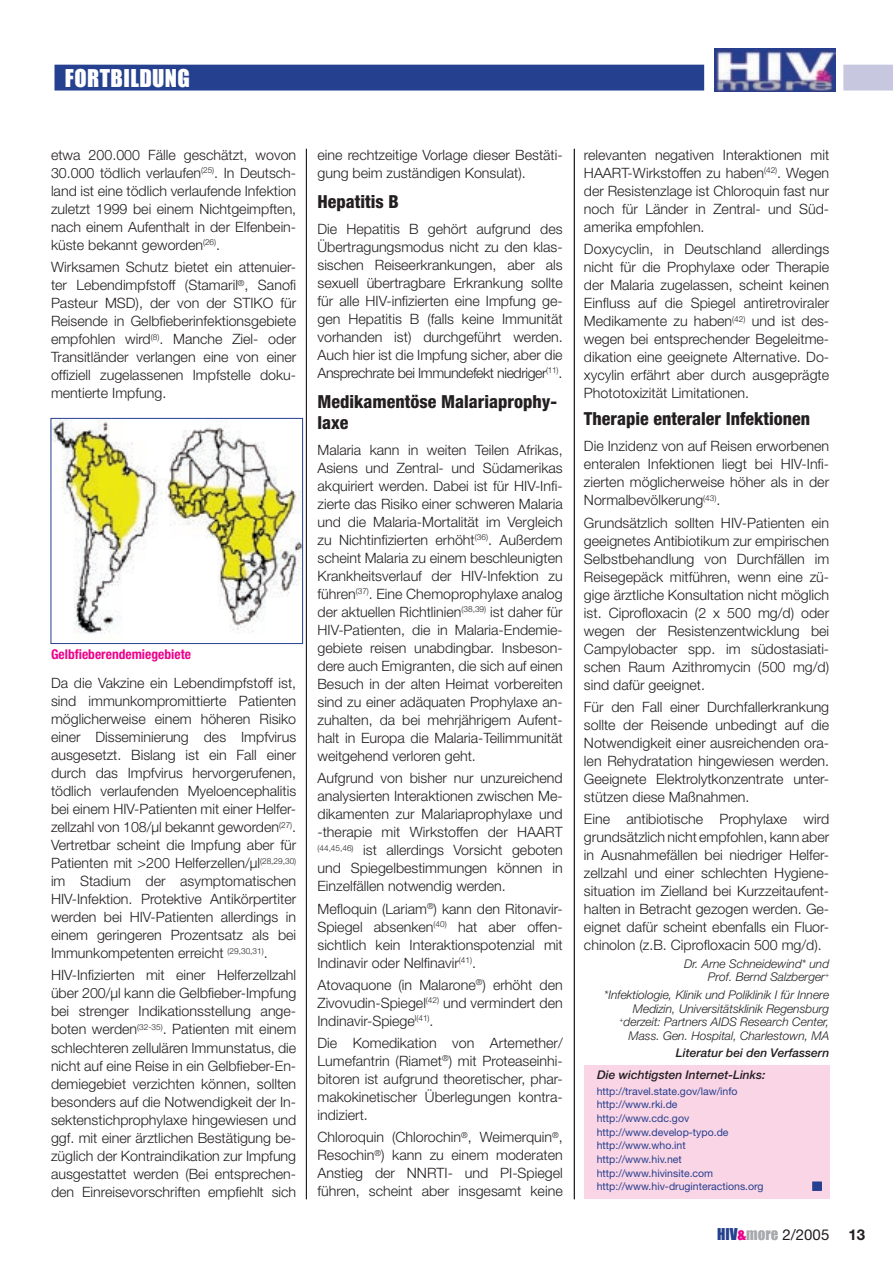
<style>
.page{position:relative;width:893px;height:1263px;background:#fff}
.page>*{position:absolute;margin:0;border:0;box-sizing:border-box;transform-origin:0 0}
.t1{font:22.5px "Impact";letter-spacing:.02em;color:#fff}
.t2{font:800 condensed 18px/21px "Helvetica Neue";color:#231f20}
.t3{font:15px "Helvetica Neue";color:#231f20}
.t4{font:700 15px "Helvetica Neue";color:#231f20}
.t5{font:300 14.25px/18px "Helvetica Neue";color:#231f20;text-align:justify}
.t6{font:700 condensed 13.5px "Helvetica Neue";color:#ed028c}
.t7{font:italic 300 12px/13.5px "Helvetica Neue";color:#231f20;text-align:right}
.t8{font:italic 500 12px "Helvetica Neue";color:#231f20}
.t9{font:10.5px "Helvetica Neue";color:#25408f}
.s1{font-family:"Impact";color:#25408f}
.s2{font-family:"Impact";color:#ed028c}
.s3{font-family:"Impact";color:#a8a9ad}
</style>
<div class="page">
<div style="left:584px;top:1065px;width:245px;height:134px;background:#fad5e5"></div>
<div style="left:55px;top:65px;width:648px;height:25px;background:#25408f"></div>
<div style="left:54px;top:65px;width:650px;height:26px;border:2px solid #25408f"></div>
<img style="left:714px;top:48px;width:122px;height:43px">
<svg style="left:843px;top:65px;width:50px;height:26px"></svg>
<hr style="left:306px;top:149px;width:1px;height:1050px;background:#231f20">
<hr style="left:574px;top:149px;width:1px;height:1050px;background:#231f20">
<img style="left:53px;top:420px;width:248px;height:214px">
<div style="left:51px;top:418px;width:252px;height:226px;border:1px solid #25408f"></div>
<div style="left:813px;top:1182px;width:8px;height:8px;background:#25408f"></div>
<div style="left:812px;top:1181px;width:10px;height:10px;border:2px solid #25408f"></div>
<p class="t1" style="left:65px;top:64px;width:127px">FORTBILDUNG</p>
<p class="t5" style="left:51px;top:146px;width:247px">etwa 200.000 Fälle geschätzt, wovon 30.000 tödlich verlaufen<sup>(25)</sup>. In Deutsch&shy;land ist eine tödlich verlaufende Infektion zuletzt 1999 bei einem Nichtgeimpften, nach einem Aufenthalt in der Elfenbein&shy;küste bekannt geworden<sup>(26)</sup>.</p>
<p class="t5" style="left:51px;top:258px;width:247px">Wirksamen Schutz bietet ein attenuier&shy;ter Lebendimpfstoff (Stamaril<sup>®</sup>, Sanofi Pasteur MSD), der von der STIKO für Reisende in Gelbfieberinfektionsgebiete empfohlen wird<sup>(8)</sup>. Manche Ziel- oder Transitländer verlangen eine von einer offiziell zugelassenen Impfstelle doku&shy;mentierte Impfung.</p>
<p class="t6" style="left:51px;top:646px;width:141px">Gelbfieberendemiegebiete</p>
<p class="t5" style="left:51px;top:674px;width:247px">Da die Vakzine ein Lebendimpfstoff ist, sind immunkompromittierte Patienten möglicherweise einem höheren Risiko einer Disseminierung des Impfvirus ausgesetzt. Bislang ist ein Fall einer durch das Impfvirus hervorgerufenen, tödlich verlaufenden Myeloencephalitis bei einem HIV-Patienten mit einer Helfer&shy;zellzahl von 108/µl bekannt geworden<sup>(27)</sup>.<br>Vertretbar scheint die Impfung aber für Patienten mit &gt;200 Helferzellen/µl<sup>(28,29,30) </sup>im Stadium der asymptomatischen HIV-Infektion. Protektive Antikörpertiter werden bei HIV-Patienten allerdings in einem geringeren Prozentsatz als bei Immunkompetenten erreicht <sup>(29,30,31)</sup>.</p>
<p class="t5" style="left:51px;top:966px;width:247px">HIV-Infizierten mit einer Helferzellzahl über 200/µl kann die Gelbfieber-Impfung bei strenger Indikationsstellung ange&shy;boten werden<sup>(32-35)</sup>. Patienten mit einem schlechteren zellulären Immunstatus, die nicht auf eine Reise in ein Gelbfieber-En&shy;demiegebiet verzichten können, sollten besonders auf die Notwendigkeit der In&shy;sektenstichprophylaxe hingewiesen und ggf. mit einer ärztlichen Bestätigung be&shy;züglich der Kontraindikation zur Impfung ausgestattet werden (Bei entsprechen&shy;den Einreisevorschriften empfiehlt sich</p>
<p class="t5" style="left:317px;top:146px;width:247px">eine rechtzeitige Vorlage dieser Bestäti&shy;gung beim zuständigen Konsulat).</p>
<p class="t2" style="left:317px;top:190px;width:83px">Hepatitis B</p>
<p class="t5" style="left:317px;top:220px;width:247px">Die Hepatitis B gehört aufgrund des Übertragungsmodus nicht zu den klas&shy;sischen Reiseerkrankungen, aber als sexuell übertragbare Erkrankung sollte für alle HIV-infizierten eine Impfung ge&shy;gen Hepatitis B (falls keine Immunität vorhanden ist) durchgeführt werden.<br>Auch hier ist die Impfung sicher, aber die Ansprechrate bei Immundefekt niedriger<sup>(11)</sup>.</p>
<p class="t2" style="left:317px;top:390px;width:241px">Medikamentöse Malariaprophy&shy;laxe</p>
<p class="t5" style="left:317px;top:441px;width:247px">Malaria kann in weiten Teilen Afrikas, Asiens und Zentral- und Südamerikas akquiriert werden. Dabei ist für HIV-Infi&shy;zierte das Risiko einer schweren Malaria und die Malaria-Mortalität im Vergleich zu Nichtinfizierten erhöht<sup>(36)</sup>. Außerdem scheint Malaria zu einem beschleunigten Krankheitsverlauf der HIV-Infektion zu führen<sup>(37)</sup>. Eine Chemoprophylaxe analog der aktuellen Richtlinien<sup>(38,39)</sup> ist daher für HIV-Patienten, die in Malaria-Endemie&shy;gebiete reisen unabdingbar. Insbeson&shy;dere auch Emigranten, die sich auf einen Besuch in der alten Heimat vorbereiten sind zu einer adäquaten Prophylaxe an&shy;zuhalten, da bei mehrjährigem Aufent&shy;halt in Europa die Malaria-Teilimmunität weitgehend verloren geht.</p>
<p class="t5" style="left:317px;top:769px;width:247px">Aufgrund von bisher nur unzureichend analysierten Interaktionen zwischen Me&shy;dikamenten zur Malariaprophylaxe und -therapie mit Wirkstoffen der HAART <sup>(44,45,46)</sup> ist allerdings Vorsicht geboten und Spiegelbestimmungen können in Einzelfällen notwendig werden.</p>
<p class="t5" style="left:317px;top:899px;width:247px">Mefloquin (Lariam<sup>®</sup>) kann den Ritonavir-Spiegel absenken<sup>(40)</sup> hat aber offen&shy;sichtlich kein Interaktionspotenzial mit Indinavir oder Nelfinavir<sup>(41)</sup>.</p>
<p class="t5" style="left:317px;top:975px;width:247px">Atovaquone (in Malarone<sup>®</sup>) erhöht den Zivovudin-Spiegel<sup>(42)</sup> und vermindert den Indinavir-Spiege<sup>l(41)</sup>.</p>
<p class="t5" style="left:317px;top:1034px;width:247px">Die Komedikation von Artemether/ Lumefantrin (Riamet<sup>®</sup>) mit Proteaseinhi&shy;bitoren ist aufgrund theoretischer, phar&shy;makokinetischer Überlegungen kontra&shy;indiziert.</p>
<p class="t5" style="left:317px;top:1128px;width:247px">Chloroquin (Chlorochin<sup>®</sup>, Weimerquin<sup>®</sup>, Resochin<sup>®</sup>) kann zu einem moderaten Anstieg der NNRTI- und PI-Spiegel führen, scheint aber insgesamt keine</p>
<p class="t5" style="left:584px;top:146px;width:247px">relevanten negativen Interaktionen mit HAART-Wirkstoffen zu haben<sup>(42)</sup>. Wegen der Resistenzlage ist Chloroquin fast nur noch für Länder in Zentral- und Süd&shy;amerika empfohlen.</p>
<p class="t5" style="left:584px;top:240px;width:247px">Doxycyclin, in Deutschland allerdings nicht für die Prophylaxe oder Therapie der Malaria zugelassen, scheint keinen Einfluss auf die Spiegel antiretroviraler Medikamente zu haben<sup>(42)</sup> und ist des&shy;wegen bei entsprechender Begeleitme&shy;dikation eine geeignete Alternative. Do&shy;xycylin erfährt aber durch ausgeprägte Phototoxizität Limitationen.</p>
<p class="t2" style="left:584px;top:408px;width:228px">Therapie enteraler Infektionen</p>
<p class="t5" style="left:584px;top:437px;width:247px">Die Inzidenz von auf Reisen erworbenen enteralen Infektionen liegt bei HIV-Infi&shy;zierten möglicherweise höher als in der Normalbevölkerung<sup>(43)</sup>.</p>
<p class="t5" style="left:584px;top:513px;width:247px">Grundsätzlich sollten HIV-Patienten ein geeignetes Antibiotikum zur empirischen Selbstbehandlung von Durchfällen im Reisegepäck mitführen, wenn eine zü&shy;gige ärztliche Konsultation nicht möglich ist. Ciprofloxacin (2 x 500 mg/d) oder wegen der Resistenzentwicklung bei Campylobacter spp. im südostasiati&shy;schen Raum Azithromycin (500 mg/d) sind dafür geeignet.</p>
<p class="t5" style="left:584px;top:697px;width:247px">Für den Fall einer Durchfallerkrankung sollte der Reisende unbedingt auf die Notwendigkeit einer ausreichenden ora&shy;len Rehydratation hingewiesen werden.<br>Geeignete Elektrolytkonzentrate unter&shy;stützen diese Maßnahmen.</p>
<p class="t5" style="left:584px;top:810px;width:247px">Eine antibiotische Prophylaxe wird grundsätzlich nicht empfohlen, kann aber in Ausnahmefällen bei niedriger Helfer&shy;zellzahl und einer schlechten Hygiene&shy;situation im Zielland bei Kurzzeitaufent&shy;halten in Betracht gezogen werden. Ge&shy;eignet dafür scheint ebenfalls ein Fluor&shy;chinolon (z.B. Ciprofloxacin 500 mg/d).</p>
<p class="t7" style="left:684px;top:957px;width:146px">Dr. Arne Schneidewind* und<br>Prof. Bernd Salzberger<sup>+</sup></p>
<p class="t7" style="left:604px;top:988px;width:226px">*Infektiologie, Klinik und Poliklinik I für Innere Medizin, Universitätsklinik Regensburg <sup>+</sup>derzeit: Partners AIDS Research Center, Mass. Gen. Hospital, Charlestown, MA</p>
<p class="t8" style="left:676px;top:1046px;width:155px">Literatur bei den Verfassern</p>
<p class="t8" style="left:597px;top:1068px;width:170px">Die wichtigsten Internet-Links:</p>
<p class="t9" style="left:597px;top:1085px;width:142px">http://travel.state.gov/law/info</p>
<p class="t9" style="left:597px;top:1098px;width:82px">http://www.rki.de</p>
<p class="t9" style="left:597px;top:1112px;width:94px">http://www.cdc.gov</p>
<p class="t9" style="left:597px;top:1126px;width:133px">http://www.develop-typo.de</p>
<p class="t9" style="left:597px;top:1139px;width:91px">http://www.who.int</p>
<p class="t9" style="left:597px;top:1153px;width:87px">http://www.hiv.net</p>
<p class="t9" style="left:597px;top:1167px;width:118px">http://www.hivinsite.com</p>
<p class="t9" style="left:597px;top:1180px;width:168px">http://www.hiv-druginteractions.org</p>
<p class="t3" style="left:717px;top:1225px;width:114px"><span class="s1">HIV</span><span class="s2">&amp;</span><span class="s3">more</span> 2/2005</p>
<p class="t4" style="left:848px;top:1226px;width:18px">13</p>
</div>
